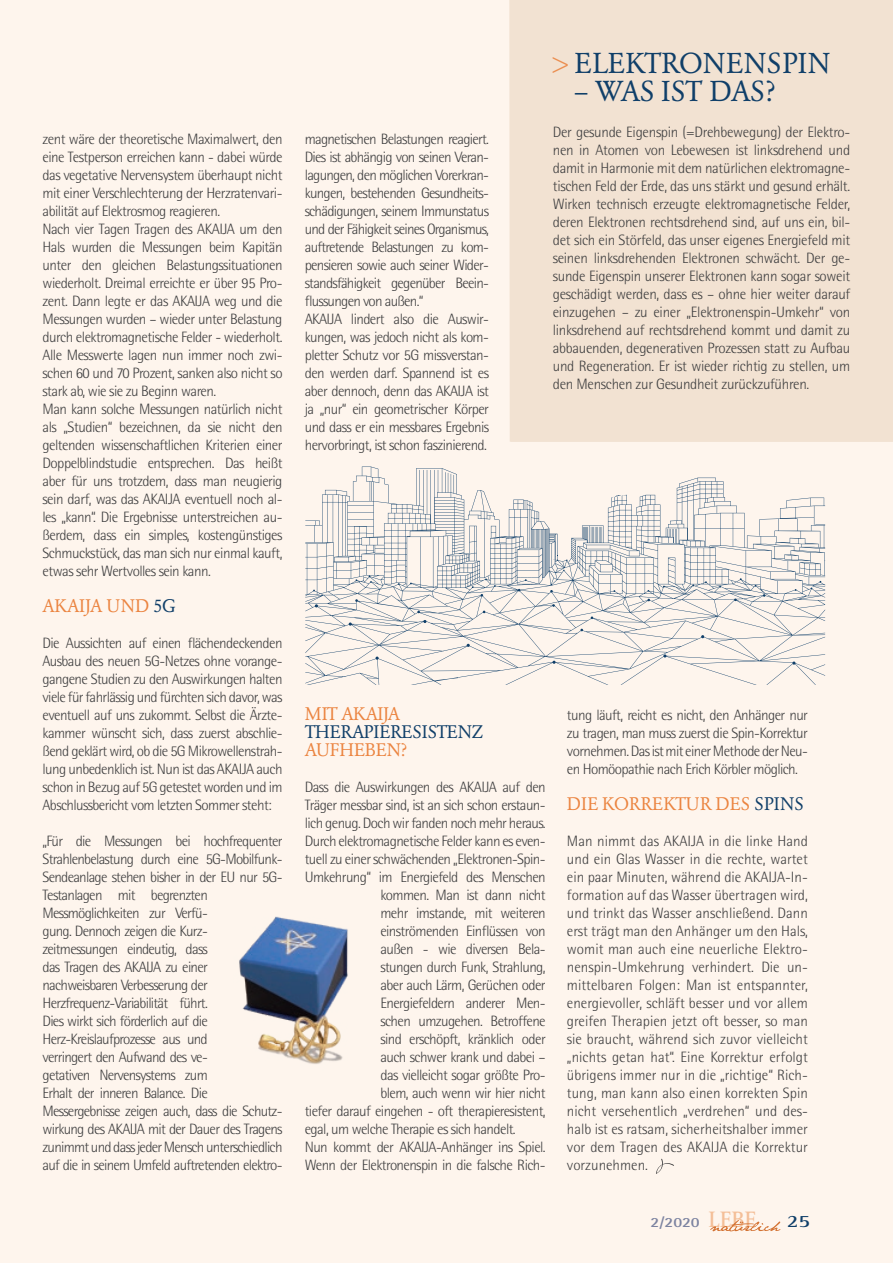
<style>
.page{position:relative;width:893px;height:1263px;background:#fef5ed}
.page>*{position:absolute;margin:0;border:0;box-sizing:border-box;transform-origin:0 0}
.fließtext{font:28.5px "Garamond BQ";letter-spacing:.02em;color:#103f69}
.fließtext-2{font:28.5px "Garamond BQ";letter-spacing:-.02em;color:#103f69}
.fließtext-3{font:18px "Garamond BQ";letter-spacing:-.005em;color:#eb8440}
.fließtext-4{font:18px/18px "Garamond BQ";color:#103f69}
.fließtext-5{font:18px "Garamond BQ";letter-spacing:-.04em;color:#eb8440}
.t1{font:700 17.85px "Rotis Serif";color:#103f69;scale:1.18 1}
.fließtext-6{font:300 15px/18px "AT Rotis Semi Sans";letter-spacing:-.04em;color:#3e3e3f;text-align:justify}
.t2{font:700 14.1px "AT Rotis Semi Sans";color:#7c83a0;scale:1.18 1}
.s1{color:#103f69}
.s2{font-size:22.5px;color:#eb8d4f}
.s3{color:#eb8440}
.s4{font-family:"Rotis Serif";font-size:23.1px;color:#f4bf98}
</style>
<div class="page">
<div style="left:510px;top:0;width:383px;height:442px;background:#f2e2d2"></div>
<svg style="left:710px;top:1220px;width:70px;height:12px"></svg>
<svg style="left:305px;top:467px;width:520px;height:218px"></svg>
<svg style="left:729px;top:594px;width:13px;height:10px"></svg>
<svg style="left:700px;top:576px;width:12px;height:10px"></svg>
<svg style="left:790px;top:589px;width:11px;height:5px"></svg>
<svg style="left:350px;top:490px;width:305px;height:158px"></svg>
<svg style="left:656px;top:1158px;width:18px;height:16px"></svg>
<img style="left:239px;top:916px;width:109px;height:148px">
<p class="fließtext-6" style="left:43px;top:130px;width:242px">zent wäre der theoretische Maximalwert, den eine Testperson erreichen kann - dabei würde das vegetative Nervensystem überhaupt nicht mit einer Verschlechterung der Herzratenvari&shy;abilität auf Elektrosmog reagieren.</p>
<p class="fließtext-6" style="left:43px;top:220px;width:242px">Nach vier Tagen Tragen des AKAIJA um den Hals wurden die Messungen beim Kapitän unter den gleichen Belastungssituationen wiederholt. Dreimal erreichte er über 95 Pro&shy;zent. Dann legte er das AKAIJA weg und die Messungen wurden – wieder unter Belastung durch elektromagnetische Felder - wiederholt.<br>Alle Messwerte lagen nun immer noch zwi&shy;schen 60 und 70 Prozent, sanken also nicht so stark ab, wie sie zu Beginn waren.</p>
<p class="fließtext-6" style="left:43px;top:400px;width:242px">Man kann solche Messungen natürlich nicht als „Studien“ bezeichnen, da sie nicht den geltenden wissenschaftlichen Kriterien einer Doppelblindstudie entsprechen. Das heißt aber für uns trotzdem, dass man neugierig sein darf, was das AKAIJA eventuell noch al&shy;les „kann“. Die Ergebnisse unterstreichen au&shy;ßerdem, dass ein simples, kostengünstiges Schmuckstück, das man sich nur einmal kauft, etwas sehr Wertvolles sein kann.</p>
<p class="fließtext-3" style="left:43px;top:595px;width:135px">AKAIJA UND <span class="s1">5G</span></p>
<p class="fließtext-6" style="left:43px;top:634px;width:242px">Die Aussichten auf einen flächendeckenden Ausbau des neuen 5G-Netzes ohne vorange&shy;gangene Studien zu den Auswirkungen halten viele für fahrlässig und fürchten sich davor, was eventuell auf uns zukommt. Selbst die Ärzte&shy;kammer wünscht sich, dass zuerst abschlie&shy;ßend geklärt wird, ob die 5G Mikrowellenstrah&shy;lung unbedenklich ist. Nun ist das AKAIJA auch schon in Bezug auf 5G getestet worden und im Abschlussbericht vom letzten Sommer steht:</p>
<p class="fließtext-6" style="left:43px;top:832px;width:242px;text-align:left">„Für die Messungen bei hochfrequenter Strahlenbelastung durch eine 5G-Mobilfunk-Sendeanlage stehen bisher in der EU nur 5G-Testanlagen mit begrenzten Messmöglichkeiten zur Verfü-<br>gung. Dennoch zeigen die Kurz&shy;zeitmessungen eindeutig, dass<br>das Tragen des AKAIJA zu einer nachweisbaren Verbesserung der Herzfrequenz-Variabilität führt.<br>Dies wirkt sich förderlich auf die Herz-Kreislaufprozesse aus und<br>verringert den Aufwand des ve-<br>getativen Nervensystems zum<br>Erhalt der inneren Balance. Die Messergebnisse zeigen auch, dass die Schutz&shy;wirkung des AKAIJA mit der Dauer des Tragens zunimmt und dass jeder Mensch unterschiedlich auf die in seinem Umfeld auftretenden elektro-</p>
<p class="fließtext-6" style="left:305px;top:130px;width:186px">magnetischen Belastungen reagiert.<br>Dies ist abhängig von seinen Veran&shy;lagungen, den möglichen Vorerkran&shy;kungen, bestehenden Gesundheits&shy;schädigungen, seinem Immunstatus und der Fähigkeit seines Organismus, auftretende Belastungen zu kom&shy;pensieren sowie auch seiner Wider&shy;standsfähigkeit gegenüber Beein&shy;flussungen von außen.“</p>
<p class="fließtext-6" style="left:305px;top:310px;width:186px">AKAIJA lindert also die Auswir&shy;kungen, was jedoch nicht als kom&shy;pletter Schutz vor 5G missverstan&shy;den werden darf. Spannend ist es aber dennoch, denn das AKAIJA ist ja „nur“ ein geometrischer Körper und dass er ein messbares Ergebnis hervorbringt, ist schon faszinierend.</p>
<p class="fließtext" style="left:553px;top:46px;width:279px"><span class="s2">&gt;</span> ELEKTRONENSPIN</p>
<p class="fließtext-2" style="left:574px;top:75px;width:203px">– WAS IST DAS?</p>
<p class="fließtext-6" style="left:553px;top:123px;width:299px">Der gesunde Eigenspin (=Drehbewegung) der Elektro&shy;nen in Atomen von Lebewesen ist linksdrehend und damit in Harmonie mit dem natürlichen elektromagne&shy;tischen Feld der Erde, das uns stärkt und gesund erhält.<br>Wirken technisch erzeugte elektromagnetische Felder, deren Elektronen rechtsdrehend sind, auf uns ein, bil&shy;det sich ein Störfeld, das unser eigenes Energiefeld mit seinen linksdrehenden Elektronen schwächt. Der ge&shy;sunde Eigenspin unserer Elektronen kann sogar soweit geschädigt werden, dass es – ohne hier weiter darauf einzugehen – zu einer „Elektronenspin-Umkehr“ von linksdrehend auf rechtsdrehend kommt und damit zu abbauenden, degenerativen Prozessen statt zu Aufbau und Regeneration. Er ist wieder richtig zu stellen, um den Menschen zur Gesundheit zurückzuführen.</p>
<p class="fließtext-5" style="left:305px;top:703px;width:97px">MIT AKAIJA</p>
<p class="fließtext-4" style="left:305px;top:723px;width:180px">THERAPIERESISTENZ<br><span class="s3">AUFHEBEN?</span></p>
<p class="fließtext-6" style="left:305px;top:778px;width:242px">Dass die Auswirkungen des AKAIJA auf den</p>
<p class="fließtext-6" style="left:305px;top:796px;width:242px">Träger messbar sind, ist an sich schon erstaun-</p>
<p class="fließtext-6" style="left:305px;top:814px;width:242px">lich genug. Doch wir fanden noch mehr heraus.</p>
<p class="fließtext-6" style="left:305px;top:832px;width:242px">Durch elektromagnetische Felder kann es even-</p>
<p class="fließtext-6" style="left:305px;top:850px;width:242px">tuell zu einer schwächenden „Elektronen-Spin-</p>
<p class="fließtext-6" style="left:305px;top:868px;width:242px">Umkehrung“ im Energiefeld des Menschen</p>
<p class="fließtext-6" style="left:380px;top:886px;width:167px">kommen. Man ist dann nicht</p>
<p class="fließtext-6" style="left:380px;top:904px;width:167px">mehr imstande, mit weiteren</p>
<p class="fließtext-6" style="left:380px;top:922px;width:167px">einströmenden Einflüssen von</p>
<p class="fließtext-6" style="left:380px;top:940px;width:167px">außen - wie diversen Bela-</p>
<p class="fließtext-6" style="left:380px;top:958px;width:167px">stungen durch Funk, Strahlung,</p>
<p class="fließtext-6" style="left:380px;top:976px;width:167px">aber auch Lärm, Gerüchen oder</p>
<p class="fließtext-6" style="left:380px;top:994px;width:167px">Energiefeldern anderer Men-</p>
<p class="fließtext-6" style="left:380px;top:1012px;width:167px">schen umzugehen. Betroffene</p>
<p class="fließtext-6" style="left:380px;top:1030px;width:167px">sind erschöpft, kränklich oder</p>
<p class="fließtext-6" style="left:380px;top:1048px;width:167px">auch schwer krank und dabei –</p>
<p class="fließtext-6" style="left:380px;top:1066px;width:167px">das vielleicht sogar größte Pro-</p>
<p class="fließtext-6" style="left:380px;top:1084px;width:167px">blem, auch wenn wir hier nicht</p>
<p class="fließtext-6" style="left:305px;top:1102px;width:242px">tiefer darauf eingehen - oft therapieresistent,</p>
<p class="fließtext-6" style="left:305px;top:1120px;width:212px">egal, um welche Therapie es sich handelt.</p>
<p class="fließtext-6" style="left:305px;top:1138px;width:242px">Nun kommt der AKAIJA-Anhänger ins Spiel.<br>Wenn der Elektronenspin in die falsche Rich-</p>
<p class="fließtext-6" style="left:567px;top:706px;width:242px">tung läuft, reicht es nicht, den Anhänger nur zu tragen, man muss zuerst die Spin-Korrektur vornehmen. Das ist mit einer Methode der Neu&shy;en Homöopathie nach Erich Körbler möglich.</p>
<p class="fließtext-3" style="left:567px;top:793px;width:238px">DIE KORREKTUR DES <span class="s1">SPINS</span></p>
<p class="fließtext-6" style="left:567px;top:832px;width:242px">Man nimmt das AKAIJA in die linke Hand und ein Glas Wasser in die rechte, wartet ein paar Minuten, während die AKAIJA-In&shy;formation auf das Wasser übertragen wird, und trinkt das Wasser anschließend. Dann erst trägt man den Anhänger um den Hals, womit man auch eine neuerliche Elektro&shy;nenspin-Umkehrung verhindert. Die un&shy;mittelbaren Folgen: Man ist entspannter, energievoller, schläft besser und vor allem greifen Therapien jetzt oft besser, so man sie braucht, während sich zuvor vielleicht „nichts getan hat“. Eine Korrektur erfolgt übrigens immer nur in die „richtige“ Rich&shy;tung, man kann also einen korrekten Spin nicht versehentlich „verdrehen“ und des&shy;halb ist es ratsam, sicherheitshalber immer vor dem Tragen des AKAIJA die Korrektur vorzunehmen.</p>
<p class="t2" style="left:651px;top:1214px;width:91px">2/2020 <span class="s4">LEBE</span></p>
<p class="t1" style="left:787px;top:1211px;width:21px">25</p>
</div>
